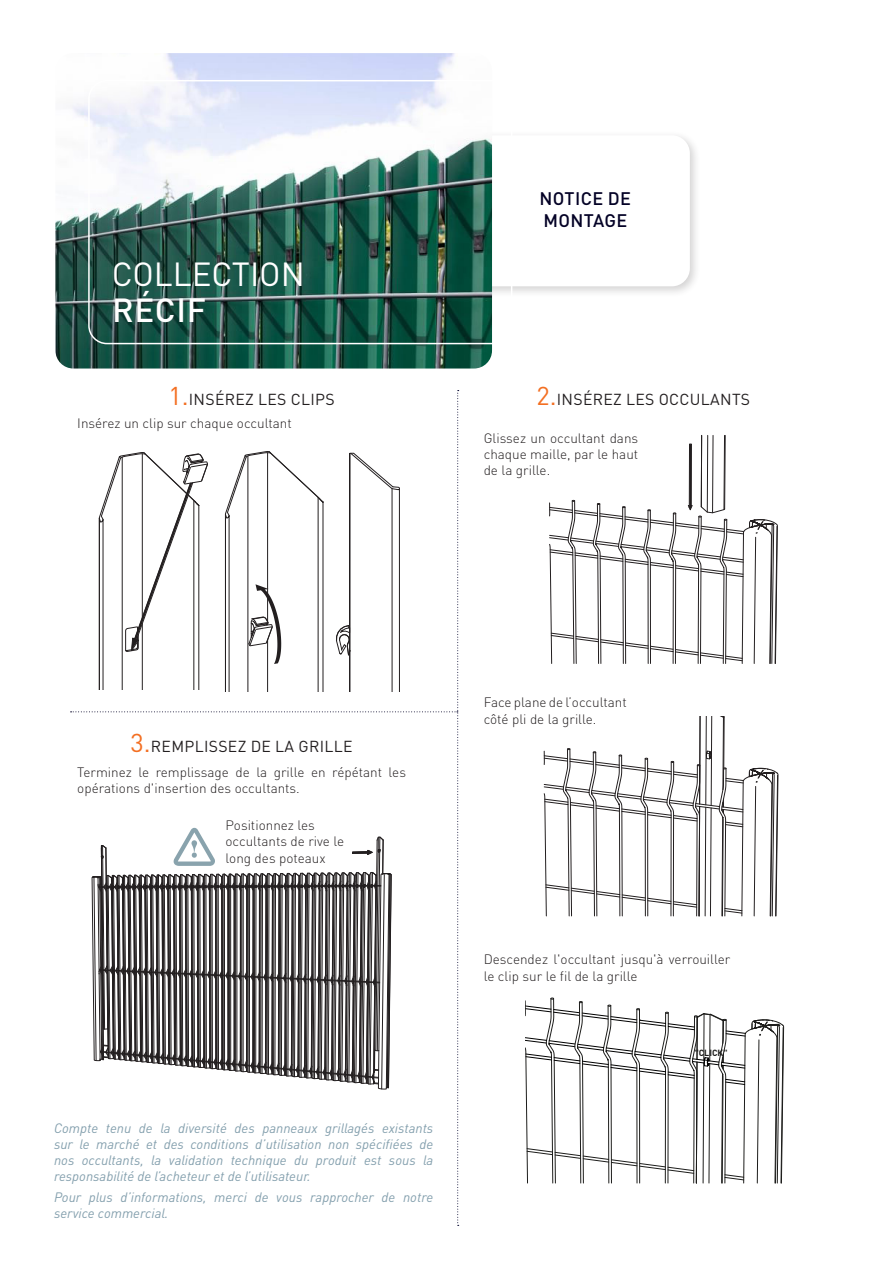
<style>
.page{position:relative;width:893px;height:1263px;background:#fff}
.page>*{position:absolute;margin:0;border:0;box-sizing:border-box;transform-origin:0 0}
.t1{font:33px "DIN Pro";color:#fff}
.t2{font:500 33px "DIN Pro";letter-spacing:.02em;color:#fff}
.t3{font:500 18px/21.6px "DIN Pro";letter-spacing:.02em;color:#040226}
.t4{font:15.75px "DIN Pro";letter-spacing:.02em;color:#231f20}
.t5{font:300 13.5px/16.2px "DIN Pro";color:#231f20}
.t6{font:italic 13.5px/16.2px "DIN Pro";color:#839fad;text-align:justify}
.t7{font:700 8.85px "DIN Pro";color:#1d1d1b}
.s1{font-size:25.5px;color:#f36f22}
</style>
<div class="page">
<div style="left:415px;top:130px;width:286px;height:167px;background:#231f20;opacity:.2"></div>
<div style="left:421px;top:135px;width:269px;height:151px;background:#fff;border-radius:18px"></div>
<svg style="left:525px;top:997px;width:259px;height:187px"></svg>
<svg style="left:544px;top:716px;width:234px;height:200px"></svg>
<svg style="left:71px;top:368px;width:388px;height:858px"></svg>
<svg style="left:549px;top:435px;width:229px;height:229px"></svg>
<img style="left:55px;top:53px;width:437px;height:315px">
<div style="left:88px;top:80px;width:424px;height:264px;border:2px solid #fff;border-radius:18px"></div>
<p class="t1" style="left:112px;top:248px;width:195px">COLLECTION</p>
<p class="t2" style="left:112px;top:283px;width:95px">RÉCIF</p>
<p class="t4" style="left:168px;top:387px;width:168px"><span class="s1">1.</span>INSÉREZ LES CLIPS</p>
<p class="t5" style="left:77px;top:414px;width:216px">Insérez un clip sur chaque occultant</p>
<p class="t3" style="left:540px;top:186px;width:93px">NOTICE DE<br>MONTAGE</p>
<p class="t4" style="left:536px;top:387px;width:215px"><span class="s1">2.</span>INSÉREZ LES OCCULANTS</p>
<p class="t5" style="left:484px;top:429px;width:156px;text-align:justify">Glissez un occultant dans chaque maille, par le haut de la grille.</p>
<p class="t4" style="left:131px;top:733px;width:223px"><span class="s1">3.</span>REMPLISSEZ DE LA GRILLE</p>
<p class="t5" style="left:77px;top:762px;width:330px">Terminez le remplissage de la grille en répétant les opérations d'insertion des occultants.</p>
<p class="t5" style="left:226px;top:816px;width:120px">Positionnez les occultants de rive le long des poteaux</p>
<p class="t6" style="left:54px;top:1118px;width:381px">Compte tenu de la diversité des panneaux grillagés existants sur le marché et des conditions d’utilisation non spécifiées de nos occultants, la validation technique du produit est sous la responsabilité de l’acheteur et de l’utilisateur.</p>
<p class="t6" style="left:54px;top:1188px;width:381px">Pour plus d’informations, merci de vous rapprocher de notre service commercial.</p>
<p class="t5" style="left:484px;top:693px;width:145px">Face plane de l’occultant côté pli de la grille.</p>
<p class="t5" style="left:484px;top:950px;width:248px">Descendez l'occultant jusqu'à verrouiller le clip sur le fil de la grille</p>
<p class="t7" style="left:695px;top:1045px;width:35px">"CLICK"</p>
</div>
